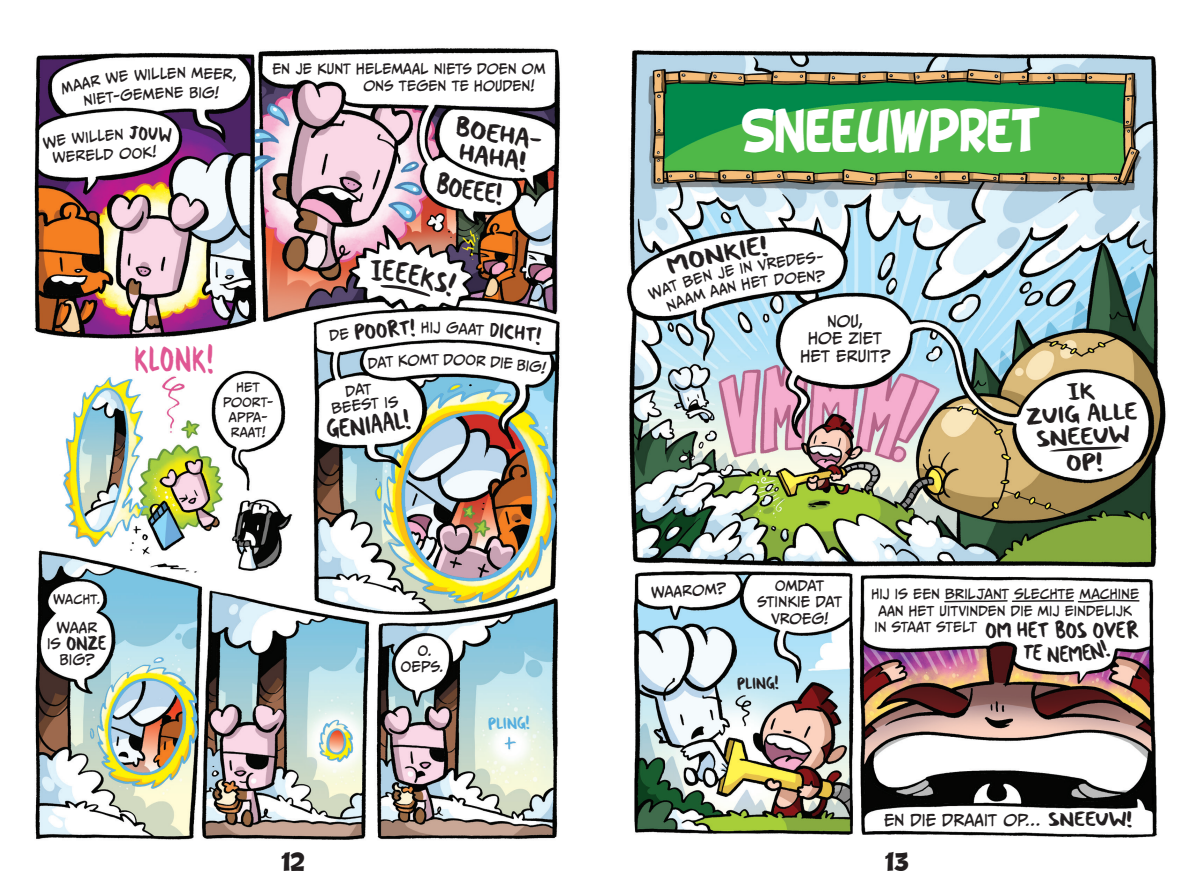
<style>
.page{position:relative;width:1191px;height:893px;background:#fff}
.page>*{position:absolute;margin:0;border:0;box-sizing:border-box;transform-origin:0 0}
.t1{font:48px "BD Cartoon Shout";letter-spacing:.005em;color:#fff;scale:.8 1}
.t2{font:29.85px "Jamie Smart";letter-spacing:.045em;color:#e05793;scale:.6 1}
.t3{font:22.5px "BD Cartoon Shout";color:#231f20}
.t4{font:19.65px/22.6px "Jamie Smart";color:#231f20;text-align:center}
.t5{font:18.75px "Jamie Smart";color:#231f20;scale:.75 1}
.t6{font:16.5px "Jamie Smart";color:#231f20;scale:.77 1}
.t7{font:16.5px "Jamie Smart";color:#231f20;scale:.73 1}
.t8{font:15px "CC Meanwhile";letter-spacing:.005em;color:#231f20}
.t9{font:14.85px/17.9px "CC Meanwhile";letter-spacing:-.005em;color:#231f20;text-align:center}
.t10{font:13.8px "Jamie Smart";color:#55afdf;scale:.8 1}
.t11{font:13.8px "Jamie Smart";color:#231f20;scale:.8 1}
.t12{font:13.5px/16.2px "CC Meanwhile";letter-spacing:.005em;color:#231f20;text-align:center}
.t13{font:13.2px/16.2px "CC Meanwhile";letter-spacing:.015em;color:#231f20}
.t14{font:12.75px/16.5px "CC Meanwhile";letter-spacing:.01em;color:#231f20}
.t15{font:12px/15px "CC Meanwhile";letter-spacing:.01em;color:#231f20;text-align:center}
.s1{font-family:"CC Meanwhile";font-size:13.5px}
.s2{font-family:"Jamie Smart";font-size:18.75px}
.s3{font-family:"Jamie Smart";font-size:16.5px}
</style>
<div class="page">
<img style="left:34px;top:48px;width:527px;height:792px">
<img style="left:626px;top:50px;width:540px;height:788px">
<svg style="left:943px;top:599px;width:197px;height:4px"></svg>
<svg style="left:60px;top:67px;width:123px;height:39px"></svg>
<svg style="left:192px;top:67px;width:44px;height:32px"></svg>
<svg style="left:43px;top:129px;width:80px;height:20px"></svg>
<svg style="left:139px;top:127px;width:33px;height:15px"></svg>
<svg style="left:434px;top:114px;width:107px;height:91px"></svg>
<svg style="left:370px;top:259px;width:87px;height:38px"></svg>
<svg style="left:329px;top:319px;width:86px;height:22px"></svg>
<svg style="left:422px;top:322px;width:10px;height:12px"></svg>
<svg style="left:446px;top:322px;width:96px;height:23px"></svg>
<svg style="left:368px;top:354px;width:71px;height:15px"></svg>
<svg style="left:453px;top:354px;width:93px;height:20px"></svg>
<svg style="left:327px;top:383px;width:84px;height:56px"></svg>
<svg style="left:647px;top:235px;width:178px;height:77px"></svg>
<svg style="left:1049px;top:446px;width:73px;height:26px"></svg>
<svg style="left:1021px;top:643px;width:38px;height:19px"></svg>
<svg style="left:1068px;top:639px;width:42px;height:23px"></svg>
<p class="t7" style="left:129px;top:123px;width:15px">J</p>
<p class="t12" style="left:52px;top:149px;width:105px;rotate:-3deg">WERELD OOK!</p>
<p class="t12" style="left:177px;top:65px;width:10px">N</p>
<p class="t12" style="left:189px;top:84px;width:14px">BI</p>
<p class="t13" style="left:363px;top:61px;width:183px;text-indent:-91px">EN JE KUNT HELEMAAL NIETS DOEN OM<br>ONS TEGEN TE HOUDEN!</p>
<h1 class="t1" style="left:742px;top:107px;width:375px">SNEEUWPRET</h1>
<h2 class="t2" style="left:135px;top:341px;width:132px">KLONK!</h2>
<p class="t15" style="left:223px;top:380px;width:52px">HET<br>POORT-<br>APPA-<br>RAAT!</p>
<p class="t12" style="left:433px;top:320px;width:9px">J</p>
<p class="t12" style="left:443px;top:351px;width:12px">D</p>
<p class="t9" style="left:800px;top:312px;width:91px">NOU,<br>HOE ZIET<br>HET ERUIT?</p>
<h3 class="t4" style="left:1024px;top:384px;width:113px;rotate:-3deg">IK<br>ZUIG ALLE<br>SNEEUW</h3>
<p class="t15" style="left:54px;top:592px;width:48px">WACHT.</p>
<p class="t12" style="left:57px;top:619px;width:42px">WAAR</p>
<p class="t6" style="left:47px;top:633px;width:79px"><span class="s1">IS</span> ONZE</p>
<p class="t12" style="left:60px;top:652px;width:36px">BIG?</p>
<p class="t12" style="left:401px;top:643px;width:44px">O.<br>OEPS.</p>
<p class="t10" style="left:488px;top:716px;width:53px;rotate:-2deg">PLING!</p>
<p class="t12" style="left:651px;top:584px;width:76px;rotate:-3deg">WAAROM?</p>
<p class="t12" style="left:757px;top:578px;width:86px">OMDAT<br>STINKIE DAT<br>VROEG!</p>
<p class="t14" style="left:871px;top:586px;width:269px">HIJ IS EEN BRILJANT SLECHTE MACHINE<br>AAN HET UITVINDEN DIE MIJ EINDELIJK<br>IN STAAT STELT <span class="s2">OM HET BOS OVER</span></p>
<p class="t11" style="left:737px;top:675px;width:53px;rotate:-2deg">PLING!</p>
<h3 class="t5" style="left:1059px;top:643px;width:14px">E</h3>
<p class="t8" style="left:884px;top:811px;width:250px">EN DIE DRAAIT OP… <span class="s3">SNEEUW!</span></p>
<h3 class="t3" style="left:282px;top:850px;width:25px">12</h3>
<h3 class="t3" style="left:885px;top:850px;width:26px">13</h3>
</div>
